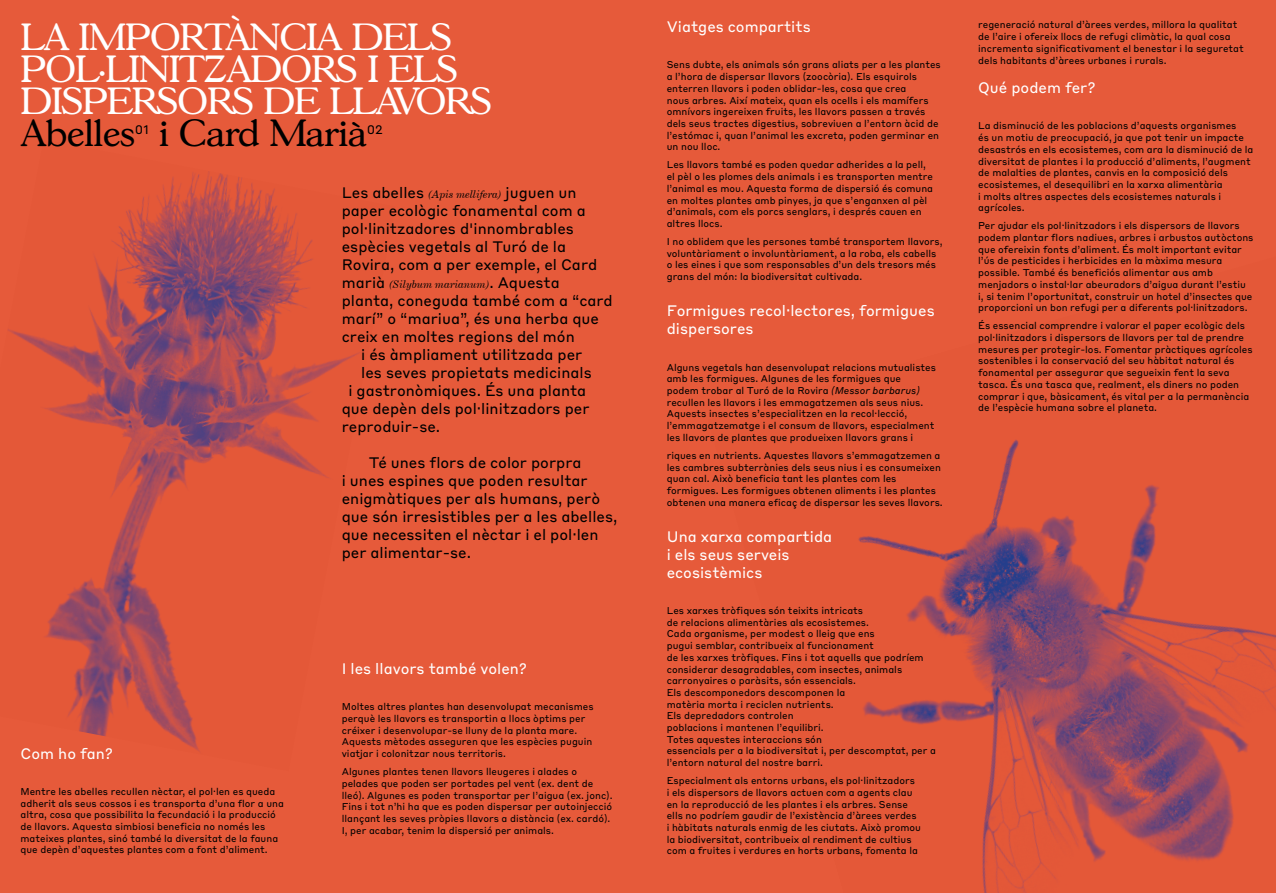
<style>
.page{position:relative;width:1276px;height:893px;background:#e65a3a}
.page>*{position:absolute;margin:0;border:0;box-sizing:border-box;transform-origin:0 0}
.t1{font:36.75px/32.2px "Gascogne Serial";color:#fff}
.t2{font:36.75px "Gascogne Serial";color:#000}
.t3{font:15px/18px "Styrene BLC";color:#000}
.t4{font:15px/18px "Styrene BLC";color:#fff}
.t5{font:12.23px "Styrene BLC";color:#000}
.t6{font:italic 10.5px "Century Expanded BT";color:#000}
.t7{font:9.75px/11.7px "Styrene BLC";color:#000}
.s1{font-family:"Century Expanded BT";font-style:italic;font-size:10.5px}
.s2{font-family:"Styrene BLC";font-style:normal;font-size:15px}
.s3{font-style:italic}
</style>
<div class="page">
<img style="left:8px;top:171px;width:353px;height:581px">
<img style="left:858px;top:439px;width:418px;height:454px">
<h1 class="t1" style="left:21px;top:20px;width:472px">LA IMPORTÀNCIA DELS<br>POL·LINITZADORS I ELS<br>DISPERSORS DE LLAVORS</h1>
<h1 class="t2" style="left:21px;top:112px;width:115px">Abelles</h1>
<p class="t5" style="left:135px;top:119px;width:15px">01</p>
<h1 class="t2" style="left:159px;top:112px;width:209px">i Card Marià</h1>
<p class="t5" style="left:367px;top:119px;width:18px">02</p>
<h2 class="t4" style="left:21px;top:743px;width:94px">Com ho fan?</h2>
<p class="t7" style="left:21px;top:785px;width:265px">Mentre les abelles recullen nèctar, el pol·len es queda adherit als seus cossos i es transporta d’una flor a una altra, cosa que possibilita la fecundació i la producció de llavors. Aquesta simbiosi beneficia no només les mateixes plantes, sinó també la diversitat de la fauna que depèn d’aquestes plantes com a font d’aliment.</p>
<h2 class="t3" style="left:342px;top:183px;width:257px">Les abelles <span class="s1">(Apis mellifera)</span> juguen un paper ecològic fonamental com a pol·linitzadores d'innombrables espècies vegetals al Turó de la Rovira, com a per exemple, el Card</h2>
<p class="t6" style="left:342px;top:278px;width:220px"><span class="s2">marià</span> (Silybum marianum)<span class="s2">. Aquesta</span></p>
<h2 class="t3" style="left:342px;top:291px;width:273px">planta, coneguda també com a “card</h2>
<h2 class="t3" style="left:342px;top:309px;width:259px">marí” o “mariua”, és una herba que</h2>
<h2 class="t3" style="left:342px;top:327px;width:235px">creix en moltes regions del món</h2>
<h2 class="t3" style="left:361px;top:345px;width:223px">i és àmpliament utilitzada per</h2>
<h2 class="t3" style="left:361px;top:363px;width:232px">les seves propietats medicinals</h2>
<h2 class="t3" style="left:348px;top:381px;width:239px">i gastronòmiques. És una planta</h2>
<h2 class="t3" style="left:342px;top:399px;width:249px">que depèn dels pol·linitzadors per</h2>
<h2 class="t3" style="left:342px;top:417px;width:100px">reproduir-se.</h2>
<h2 class="t3" style="left:342px;top:453px;width:277px;text-indent:27px">Té unes flors de color porpra<br>i unes espines que poden resultar enigmàtiques per als humans, però que són irresistibles per a les abelles, que necessiten el nèctar i el pol·len per alimentar-se.</h2>
<h2 class="t4" style="left:342px;top:659px;width:187px">I les llavors també volen?</h2>
<p class="t7" style="left:342px;top:700px;width:253px">Moltes altres plantes han desenvolupat mecanismes perquè les llavors es transportin a llocs òptims per créixer i desenvolupar-se lluny de la planta mare.<br>Aquests mètodes asseguren que les espècies puguin viatjar i colonitzar nous territoris.</p>
<p class="t7" style="left:342px;top:765px;width:272px">Algunes plantes tenen llavors lleugeres i alades o pelades que poden ser portades pel vent (ex. dent de lleó). Algunes es poden transportar per l’aigua (ex. jonc).<br>Fins i tot n’hi ha que es poden dispersar per autoinjecció llançant les seves pròpies llavors a distància (ex. cardó).<br>I, per acabar, tenim la dispersió per animals.</p>
<h2 class="t4" style="left:667px;top:17px;width:145px">Viatges compartits</h2>
<p class="t7" style="left:667px;top:58px;width:275px">Sens dubte, els animals són grans aliats per a les plantes a l’hora de dispersar llavors (zoocòria). Els esquirols enterren llavors i poden oblidar-les, cosa que crea<br>nous arbres. Així mateix, quan els ocells i els mamífers omnívors ingereixen fruits, les llavors passen a través dels seus tractes digestius, sobreviuen a l’entorn àcid de l’estómac i, quan l’animal les excreta, poden germinar en un nou lloc.</p>
<p class="t7" style="left:667px;top:158px;width:268px">Les llavors també es poden quedar adherides a la pell, el pèl o les plomes dels animals i es transporten mentre l’animal es mou. Aquesta forma de dispersió és comuna en moltes plantes amb pinyes, ja que s’enganxen al pèl d’animals, com els porcs senglars, i després cauen en altres llocs.</p>
<p class="t7" style="left:667px;top:235px;width:277px">I no oblidem que les persones també transportem llavors, voluntàriament o involuntàriament, a la roba, els cabells o les eines i que som responsables d’un dels tresors més grans del món: la biodiversitat cultivada.</p>
<h2 class="t4" style="left:667px;top:301px;width:269px">Formigues recol·lectores, formigues dispersores</h2>
<p class="t7" style="left:667px;top:361px;width:271px">Alguns vegetals han desenvolupat relacions mutualistes amb les formigues. Algunes de les formigues que<br>podem trobar al Turó de la Rovira <span class="s3">(Messor barbarus) </span>recullen les llavors i les emmagatzemen als seus nius.<br>Aquests insectes s’especialitzen en la recol·lecció, l’emmagatzematge i el consum de llavors, especialment les llavors de plantes que produeixen llavors grans i</p>
<p class="t7" style="left:667px;top:449px;width:277px">riques en nutrients. Aquestes llavors s’emmagatzemen a les cambres subterrànies dels seus nius i es consumeixen quan cal. Això beneficia tant les plantes com les formigues. Les formigues obtenen aliments i les plantes obtenen una manera eficaç de dispersar les seves llavors.</p>
<h2 class="t4" style="left:667px;top:526px;width:167px">Una xarxa compartida i els seus serveis ecosistèmics</h2>
<p class="t7" style="left:667px;top:604px;width:271px">Les xarxes tròfiques són teixits intricats<br>de relacions alimentàries als ecosistemes.<br>Cada organisme, per modest o lleig que ens<br>pugui semblar, contribueix al funcionament<br>de les xarxes tròfiques. Fins i tot aquells que podríem considerar desagradables, com insectes, animals carronyaires o paràsits, són essencials.<br>Els descomponedors descomponen la<br>matèria morta i reciclen nutrients.<br>Els depredadors controlen<br>poblacions i mantenen l’equilibri.<br>Totes aquestes interaccions són<br>essencials per a la biodiversitat i, per descomptat, per a l’entorn natural del nostre barri.</p>
<p class="t7" style="left:667px;top:774px;width:256px">Especialment als entorns urbans, els pol·linitzadors<br>i els dispersors de llavors actuen com a agents clau en la reproducció de les plantes i els arbres. Sense ells no podríem gaudir de l’existència d’àrees verdes i hàbitats naturals enmig de les ciutats. Això promou la biodiversitat, contribueix al rendiment de cultius com a fruites i verdures en horts urbans, fomenta la</p>
<p class="t7" style="left:978px;top:18px;width:267px">regeneració natural d’àrees verdes, millora la qualitat de l’aire i ofereix llocs de refugi climàtic, la qual cosa incrementa significativament el benestar i la seguretat dels habitants d’àrees urbanes i rurals.</p>
<h2 class="t4" style="left:978px;top:78px;width:119px">Qué podem fer?</h2>
<p class="t7" style="left:978px;top:119px;width:277px">La disminució de les poblacions d’aquests organismes<br>és un motiu de preocupació, ja que pot tenir un impacte desastrós en els ecosistemes, com ara la disminució de la diversitat de plantes i la producció d’aliments, l’augment de malalties de plantes, canvis en la composició dels ecosistemes, el desequilibri en la xarxa alimentària<br>i molts altres aspectes dels ecosistemes naturals i agrícoles.</p>
<p class="t7" style="left:978px;top:219px;width:277px">Per ajudar els pol·linitzadors i els dispersors de llavors podem plantar flors nadiues, arbres i arbustos autòctons que ofereixin fonts d’aliment. És molt important evitar l’ús de pesticides i herbicides en la màxima mesura possible. També és beneficiós alimentar aus amb menjadors o instal·lar abeuradors d’aigua durant l’estiu i, si tenim l’oportunitat, construir un hotel d’insectes que proporcioni un bon refugi per a diferents pol·linitzadors.</p>
<p class="t7" style="left:978px;top:319px;width:276px">És essencial comprendre i valorar el paper ecològic dels pol·linitzadors i dispersors de llavors per tal de prendre mesures per protegir-los. Fomentar pràctiques agrícoles sostenibles i la conservació del seu hàbitat natural és fonamental per assegurar que segueixin fent la seva tasca. És una tasca que, realment, els diners no poden comprar i que, bàsicament, és vital per a la permanència de l’espècie humana sobre el planeta.</p>
</div>
